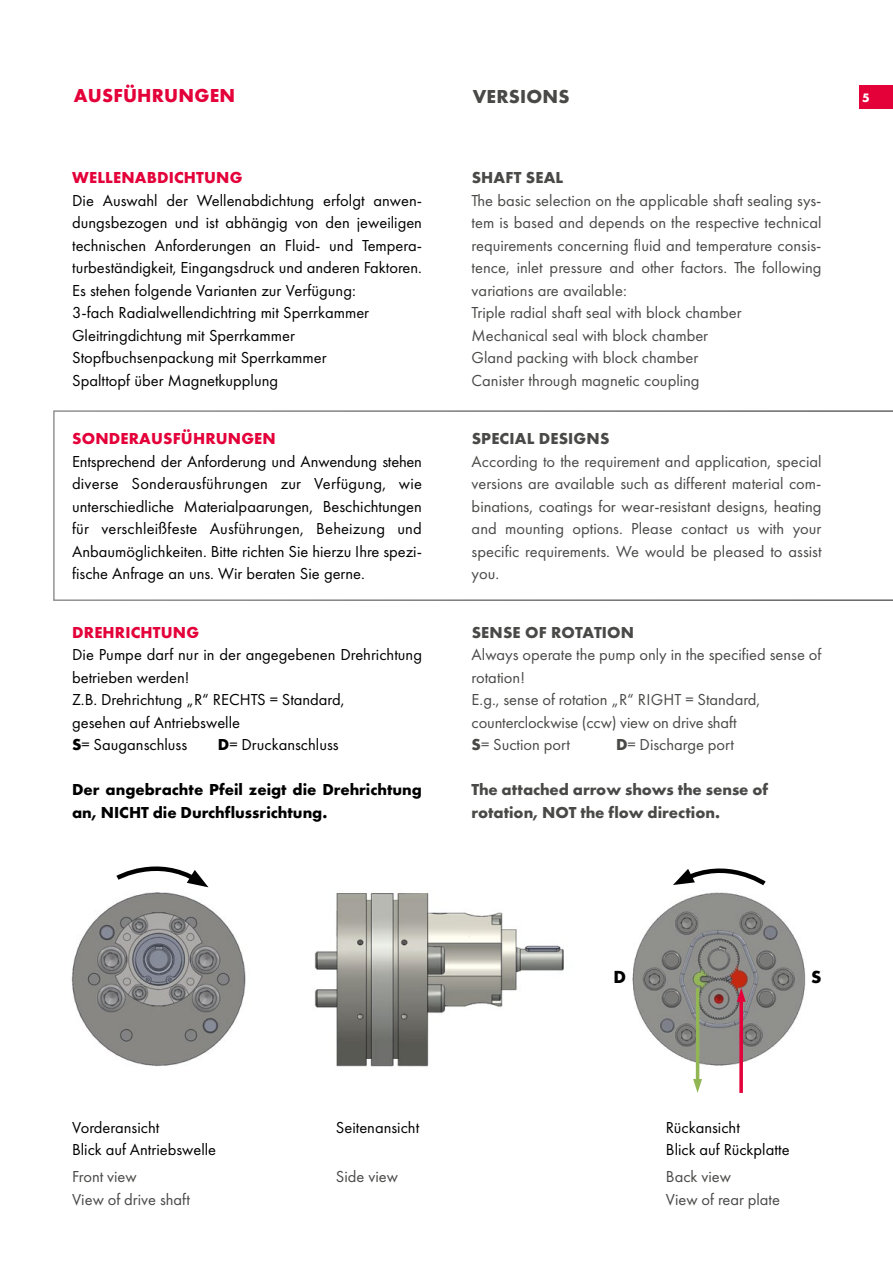
<style>
.page{position:relative;width:893px;height:1263px;background:#fff}
.page>*{position:absolute;margin:0;border:0;box-sizing:border-box;transform-origin:0 0}
.t1{font:700 19.5px "Futura PT";letter-spacing:.01em;color:#e40039}
.t2{font:700 19.5px "Futura PT";letter-spacing:.01em;color:#494948}
.t3{font:700 18.15px "Futura PT";color:#000}
.t4{font:16.5px/22.5px "Futura PT";color:#000}
.t5{font:16.5px/22.5px "Futura PT";color:#494948}
.t6{font:700 16.5px/22.5px "Futura PT";color:#494948}
.t7{font:700 16.5px/22.5px "Futura PT";color:#000}
.t8{font:700 16.5px "Futura PT";letter-spacing:.01em;color:#e40039}
.t9{font:700 12.75px "Futura PT";color:#fff}
.s1{font-weight:700}
</style>
<div class="page">
<div style="left:859px;top:85px;width:34px;height:24px;background:#e40039"></div>
<svg style="left:53px;top:410px;width:840px;height:191px"></svg>
<img style="left:71px;top:887px;width:175px;height:180px">
<img style="left:314px;top:893px;width:250px;height:174px">
<img style="left:632px;top:892px;width:174px;height:174px">
<svg style="left:693px;top:988px;width:9px;height:105px"></svg>
<svg style="left:737px;top:988px;width:9px;height:105px"></svg>
<svg style="left:116px;top:866px;width:92px;height:21px"></svg>
<svg style="left:673px;top:868px;width:93px;height:18px"></svg>
<p class="t1" style="left:74px;top:83px;width:163px">AUSFÜHRUNGEN</p>
<p class="t2" style="left:473px;top:84px;width:98px">VERSIONS</p>
<p class="t9" style="left:862px;top:89px;width:9px">5</p>
<p class="t8" style="left:72px;top:167px;width:172px">WELLENABDICHTUNG</p>
<p class="t4" style="left:72px;top:189px;width:351px">Die Auswahl der Wellenabdichtung erfolgt anwen&shy;dungsbezogen und ist abhängig von den jeweiligen technischen Anforderungen an Fluid- und Tempera&shy;turbeständigkeit, Eingangsdruck und anderen Faktoren.<br>Es stehen folgende Varianten zur Verfügung:<br>3-fach Radialwellendichtring mit Sperrkammer Gleitringdichtung mit Sperrkammer Stopfbuchsenpackung mit Sperrkammer<br>Spalttopf über Magnetkupplung</p>
<p class="t8" style="left:72px;top:428px;width:205px">SONDERAUSFÜHRUNGEN</p>
<p class="t4" style="left:72px;top:450px;width:351px;text-align:justify">Entsprechend der Anforderung und Anwendung stehen diverse Sonderausführungen zur Verfügung, wie unterschiedliche Materialpaarungen, Beschichtungen für verschleißfeste Ausführungen, Beheizung und Anbaumöglichkeiten. Bitte richten Sie hierzu Ihre spezi&shy;fische Anfrage an uns. Wir beraten Sie gerne.</p>
<p class="t8" style="left:72px;top:622px;width:128px">DREHRICHTUNG</p>
<p class="t4" style="left:72px;top:643px;width:351px">Die Pumpe darf nur in der angegebenen Drehrichtung betrieben werden!<br>Z.B. Drehrichtung „R“ RECHTS = Standard,<br>gesehen auf Antriebswelle<br><span class="s1">S</span>= Sauganschluss</p>
<p class="t4" style="left:218px;top:733px;width:122px"><span class="s1">D</span>= Druckanschluss</p>
<p class="t7" style="left:72px;top:778px;width:351px">Der angebrachte Pfeil zeigt die Drehrichtung an, NICHT die Durchflussrichtung.</p>
<p class="t6" style="left:472px;top:166px;width:93px">SHAFT SEAL</p>
<p class="t5" style="left:472px;top:189px;width:351px">The basic selection on the applicable shaft sealing sys&shy;tem is based and depends on the respective technical requirements concerning fluid and temperature consis&shy;tence, inlet pressure and other factors. The following variations are available:<br>Triple radial shaft seal with block chamber Mechanical seal with block chamber<br>Gland packing with block chamber<br>Canister through magnetic coupling</p>
<p class="t6" style="left:472px;top:427px;width:139px">SPECIAL DESIGNS</p>
<p class="t5" style="left:472px;top:450px;width:351px;text-align:justify">According to the requirement and application, special versions are available such as different material com&shy;binations, coatings for wear-resistant designs, heating and mounting options. Please contact us with your specific requirements. We would be pleased to assist you.</p>
<p class="t6" style="left:472px;top:620px;width:164px">SENSE OF ROTATION</p>
<p class="t5" style="left:472px;top:643px;width:351px">Always operate the pump only in the specified sense of rotation!<br>E.g., sense of rotation „R“ RIGHT = Standard, counterclockwise (ccw) view on drive shaft<br><span class="s1">S</span>= Suction port</p>
<p class="t5" style="left:616px;top:733px;width:119px"><span class="s1">D</span>= Discharge port</p>
<p class="t6" style="left:472px;top:778px;width:298px">The attached arrow shows the sense of rotation, NOT the flow direction.</p>
<p class="t4" style="left:72px;top:1116px;width:146px">Vorderansicht<br>Blick auf Antriebswelle</p>
<p class="t5" style="left:72px;top:1165px;width:119px">Front view<br>View of drive shaft</p>
<p class="t4" style="left:336px;top:1116px;width:85px">Seitenansicht</p>
<p class="t5" style="left:336px;top:1165px;width:64px">Side view</p>
<p class="t3" style="left:613px;top:965px;width:14px">D</p>
<p class="t3" style="left:811px;top:965px;width:12px">S</p>
<p class="t4" style="left:666px;top:1116px;width:125px">Rückansicht<br>Blick auf Rückplatte</p>
<p class="t5" style="left:666px;top:1165px;width:116px">Back view<br>View of rear plate</p>
</div>
